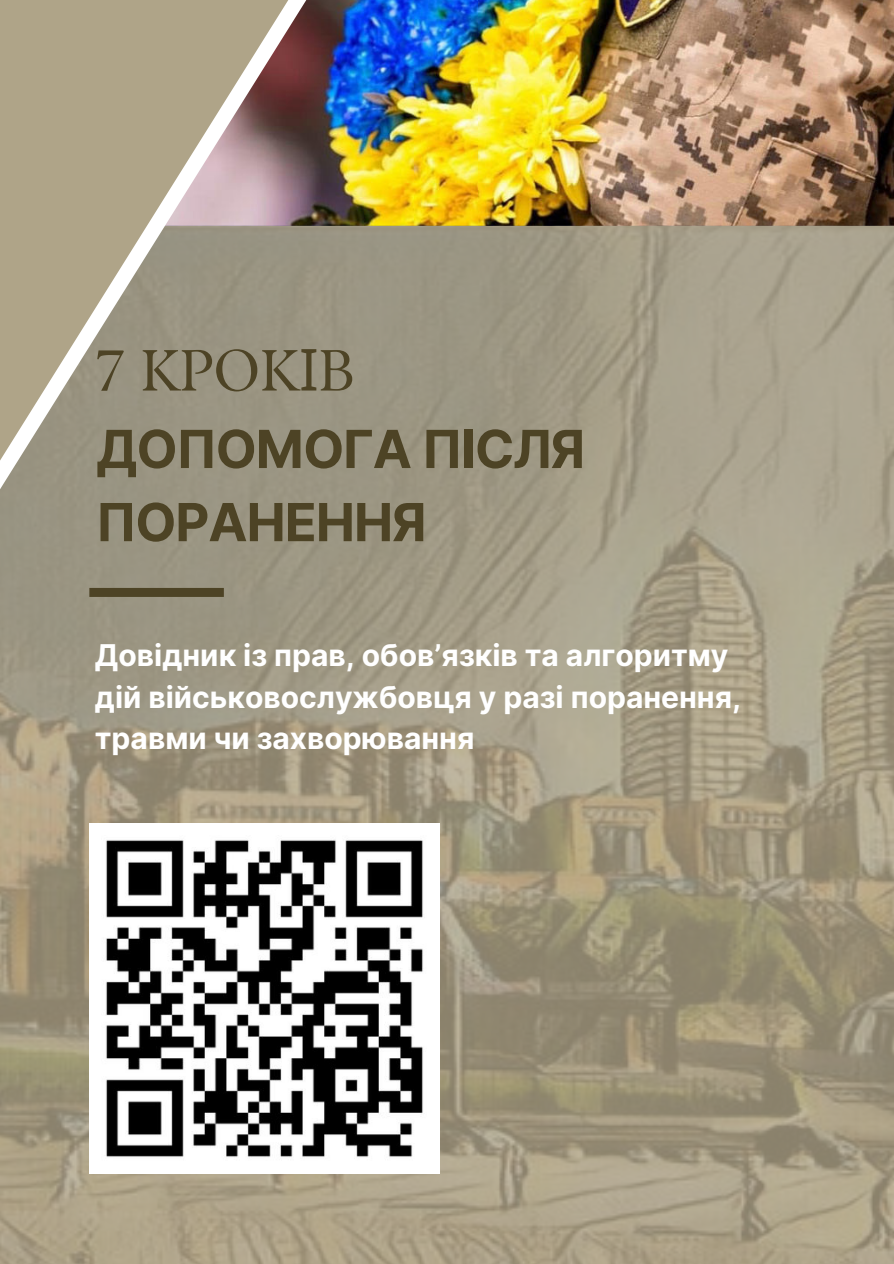
<style>
.page{position:relative;width:894px;height:1264px;background:#fff}
.page>*{position:absolute;margin:0;border:0;box-sizing:border-box;transform-origin:0 0}
.t1{font:57.9px "TY Serif D";color:#4d4325}
.t2{font:700 52.5px/73.2px "Inter";letter-spacing:-.02em;color:#4d4325}
.t3{font:700 30px/41.7px "Inter";color:#fff}
.s1{font-family:"Noto Sans"}
</style>
<div class="page">
<img style="left:0;top:0;width:893px;height:1263px">
<div style="left:0;top:534px;width:371px;height:29px;background:#9a9582"></div>
<div style="left:89px;top:588px;width:135px;height:9px;background:#4d4325"></div>
<svg style="left:0;top:0;width:371px;height:534px;background:#a09787"></svg>
<img style="left:89px;top:823px;width:350px;height:350px">
<h1 class="t1" style="left:95px;top:330px;width:261px">7 КРОК<span class="s1">І</span>В</h1>
<h2 class="t2" style="left:96px;top:413px;width:490px">ДОПОМОГА ПІСЛЯ<br>ПОРАНЕННЯ</h2>
<p class="t3" style="left:95px;top:635px;width:647px">Довідник із прав, обов’язків та алгоритму дій військовослужбовця у разі поранення, травми чи захворювання</p>
</div>
